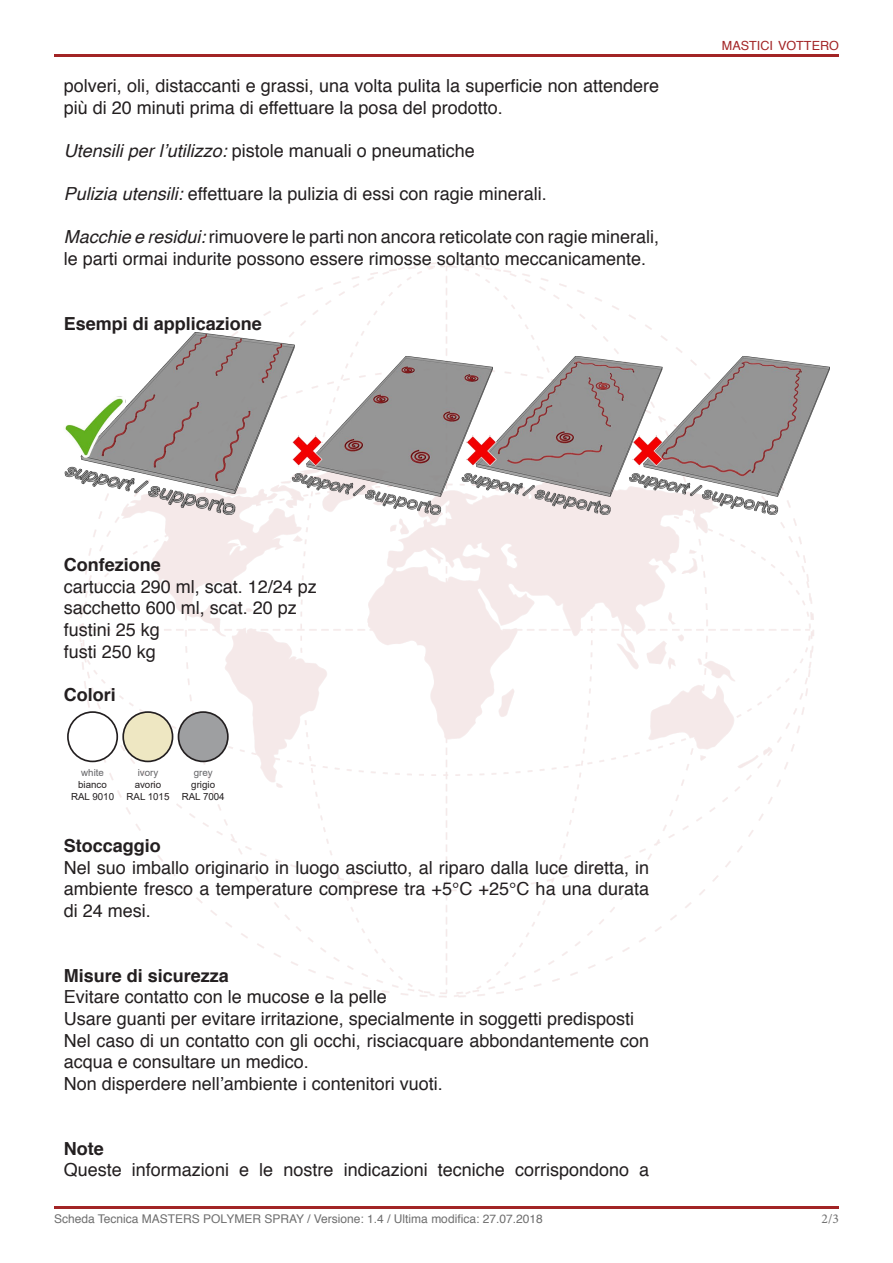
<style>
.page{position:relative;width:893px;height:1263px;background:#fff}
.page>*{position:absolute;margin:0;border:0;box-sizing:border-box;transform-origin:0 0}
.t1{font:18px/21.6px "Helvetica";color:#231f20}
.t2{font:700 18px "Helvetica";color:#231f20}
.t3{font:13.5px "Minion Pro";color:#6e6e6e}
.t4{font:12.6px "Helvetica";color:#a22425}
.t5{font:12px "Helvetica";color:#6e6e6e}
.t6{font:9.75px "Arial";color:#231f20}
.t7{font:9.75px "Arial";color:#636366}
.s1{font-style:italic}
</style>
<div class="page">
<img style="left:67px;top:262px;width:747px;height:736px">
<img style="left:64px;top:333px;width:766px;height:182px">
<div style="left:68px;top:712px;width:49px;height:49px;background:#fff;border-radius:50%"></div>
<div style="left:67px;top:711px;width:51px;height:51px;border:2px solid #231f20;border-radius:50%"></div>
<div style="left:123px;top:712px;width:50px;height:49px;background:#eee7c2;border-radius:50%"></div>
<div style="left:122px;top:711px;width:51px;height:51px;border:2px solid #231f20;border-radius:50%"></div>
<div style="left:178px;top:712px;width:50px;height:49px;background:#9e9fa1;border-radius:50%"></div>
<div style="left:178px;top:711px;width:51px;height:51px;border:2px solid #231f20;border-radius:50%"></div>
<hr style="left:54px;top:1206px;width:785px;height:3px;background:#a22425">
<hr style="left:54px;top:54px;width:785px;height:3px;background:#a22425">
<p class="t1" style="left:64px;top:76px;width:597px">polveri, oli, distaccanti e grassi, una volta pulita la superficie non attendere più di 20 minuti prima di effettuare la posa del prodotto.</p>
<p class="t1" style="left:64px;top:140px;width:413px"><span class="s1">Utensili per l’utilizzo:</span> pistole manuali o pneumatiche</p>
<p class="t1" style="left:64px;top:184px;width:484px"><span class="s1">Pulizia utensili:</span> effettuare la pulizia di essi con ragie minerali.</p>
<p class="t1" style="left:64px;top:227px;width:597px"><span class="s1">Macchie e residui:</span> rimuovere le parti non ancora reticolate con ragie minerali, le parti ormai indurite possono essere rimosse soltanto meccanicamente.</p>
<p class="t2" style="left:64px;top:312px;width:200px">Esempi di applicazione</p>
<p class="t4" style="left:722px;top:36px;width:119px">MASTICI VOTTERO</p>
<p class="t2" style="left:64px;top:554px;width:99px">Confezione</p>
<p class="t1" style="left:64px;top:576px;width:255px">cartuccia 290 ml, scat. 12/24 pz</p>
<p class="t1" style="left:64px;top:598px;width:235px">sacchetto 600 ml, scat. 20 pz</p>
<p class="t1" style="left:64px;top:619px;width:98px">fustini 25 kg</p>
<p class="t1" style="left:64px;top:641px;width:94px">fusti 250 kg</p>
<p class="t2" style="left:64px;top:683px;width:54px">Colori</p>
<p class="t7" style="left:81px;top:765px;width:24px">white</p>
<p class="t6" style="left:78px;top:777px;width:30px">bianco</p>
<p class="t6" style="left:71px;top:789px;width:44px">RAL 9010</p>
<p class="t7" style="left:138px;top:765px;width:22px">ivory</p>
<p class="t6" style="left:135px;top:777px;width:28px">avorio</p>
<p class="t6" style="left:126px;top:789px;width:44px">RAL 1015</p>
<p class="t7" style="left:194px;top:765px;width:20px">grey</p>
<p class="t6" style="left:191px;top:777px;width:25px">grigio</p>
<p class="t6" style="left:182px;top:789px;width:44px">RAL 7004</p>
<p class="t2" style="left:64px;top:834px;width:99px">Stoccaggio</p>
<p class="t1" style="left:64px;top:857px;width:587px;text-align:justify">Nel suo imballo originario in luogo asciutto, al riparo dalla luce diretta, in ambiente fresco a temperature comprese tra +5°C +25°C ha una durata di 24 mesi.</p>
<p class="t2" style="left:64px;top:964px;width:167px">Misure di sicurezza</p>
<p class="t1" style="left:64px;top:987px;width:325px">Evitare contatto con le mucose e la pelle</p>
<p class="t1" style="left:64px;top:1008px;width:572px">Usare guanti per evitare irritazione, specialmente in soggetti predisposti</p>
<p class="t1" style="left:64px;top:1030px;width:587px">Nel caso di un contatto con gli occhi, risciacquare abbondantemente con acqua e consultare un medico.</p>
<p class="t1" style="left:64px;top:1073px;width:381px">Non disperdere nell’ambiente i contenitori vuoti.</p>
<p class="t2" style="left:64px;top:1137px;width:41px">Note</p>
<p class="t1" style="left:64px;top:1159px;width:587px">Queste informazioni e le nostre indicazioni tecniche corrispondono a</p>
<p class="t5" style="left:54px;top:1209px;width:490px">Scheda Tecnica MASTERS POLYMER SPRAY / Versione: 1.4 / Ultima modifica: 27.07.2018</p>
<p class="t3" style="left:821px;top:1210px;width:19px">2/3</p>
</div>
